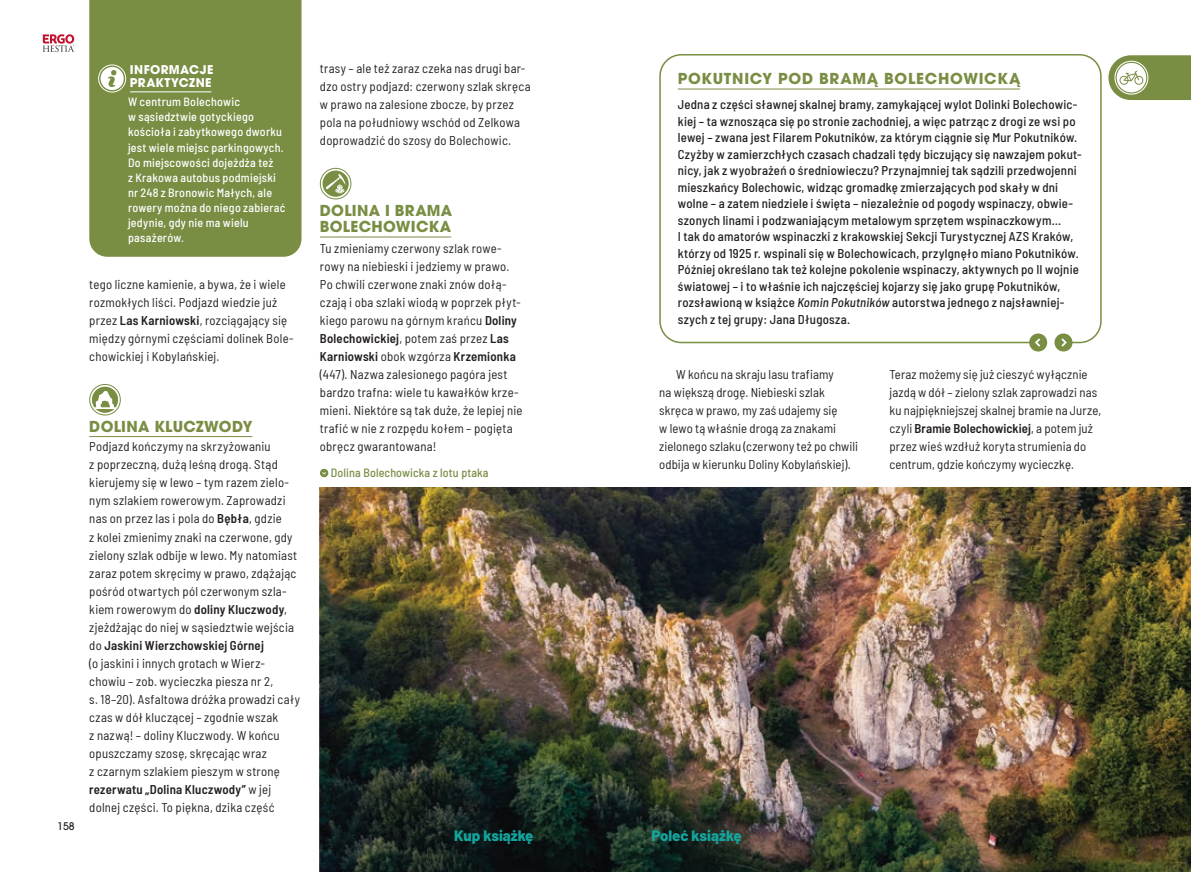
<style>
.page{position:relative;width:1191px;height:872px;background:#fff}
.page>*{position:absolute;margin:0;border:0;box-sizing:border-box;transform-origin:0 0}
.t1{font:700 15px/16.5px "ITC Avant Garde Pro";letter-spacing:.025em;color:#798d43}
.t2{font:700 15px "ITC Avant Garde Pro";letter-spacing:.05em;color:#798d43}
.t3{font:800 15px "Barlow";color:#13a69e}
.t4{font:semi-condensed 12.75px/18px "Barlow";letter-spacing:.02em;color:#231f20}
.t5{font:500 semi-condensed 12.75px/16.5px "Barlow";letter-spacing:.02em;color:#231f20}
.t6{font:500 semi-condensed 12px/15px "Barlow";letter-spacing:.02em;color:#fff}
.t7{font:500 semi-condensed 12px "Barlow";letter-spacing:.01em;color:#798d43}
.t8{font:700 12px/13.5px "ITC Avant Garde Pro";letter-spacing:.035em;color:#fff}
.t9{font:500 10.5px "ITC Avant Garde Pro";color:#231f20}
.s1{font-weight:600}
.s2{font-style:italic}
</style>
<div class="page">
<svg style="left:43px;top:34px;width:31px;height:18px"></svg>
<svg style="left:1108px;top:55px;width:83px;height:45px"></svg>
<hr style="left:320px;top:237px;width:131px;height:1px;background:#798d43">
<svg style="left:322px;top:170px;width:27px;height:27px"></svg>
<div style="left:320px;top:168px;width:31px;height:31px;border:1px solid #798d43;border-radius:50%"></div>
<svg style="left:325px;top:174px;width:20px;height:19px"></svg>
<hr style="left:89px;top:436px;width:163px;height:1px;background:#798d43">
<div style="left:92px;top:387px;width:26px;height:26px;background:#798d43;border-radius:50%"></div>
<div style="left:89px;top:384px;width:32px;height:31px;border:1px solid #798d43;border-radius:50%"></div>
<svg style="left:94px;top:391px;width:22px;height:18px"></svg>
<hr style="left:678px;top:89px;width:342px;height:1px;background:#798d43">
<div style="left:659px;top:54px;width:442px;height:289px;border:2px solid #798d43;border-radius:21px"></div>
<div style="left:1030px;top:339px;width:39px;height:11px;background:#fff"></div>
<svg style="left:1054px;top:333px;width:18px;height:18px"></svg>
<svg style="left:1029px;top:333px;width:18px;height:18px"></svg>
<div style="left:89px;top:0;width:212px;height:257px;background:#798d43"></div>
<hr style="left:130px;top:91px;width:81px;height:1px;background:#fff">
<div style="left:101px;top:67px;width:23px;height:23px;background:#fff;border-radius:50%"></div>
<div style="left:98px;top:65px;width:28px;height:27px;border:1px solid #fff;border-radius:50%"></div>
<svg style="left:108px;top:70px;width:8px;height:17px"></svg>
<img style="left:319px;top:487px;width:872px;height:385px">
<svg style="left:320px;top:469px;width:8px;height:8px"></svg>
<p class="t8" style="left:130px;top:62px;width:85px">INFORMACJE<br>PRAKTYCZNE</p>
<p class="t6" style="left:128px;top:94px;width:159px">W centrum Bolechowic<br>w sąsiedztwie gotyckiego kościoła i zabytkowego dworku jest wiele miejsc parkingowych.<br>Do miejscowości dojeżdża też<br>z Krakowa autobus podmiejski nr 248 z Bronowic Małych, ale rowery można do niego zabierać jedynie, gdy nie ma wielu pasażerów.</p>
<p class="t4" style="left:89px;top:275px;width:206px">tego liczne kamienie, a bywa, że i wiele rozmokłych liści. Podjazd wiedzie już przez <span class="s1">Las Karniowski</span>, rozciągający się między górnymi częściami dolinek Bole&shy;chowickiej i Kobylańskiej.</p>
<p class="t9" style="left:57px;top:819px;width:19px">158</p>
<p class="t1" style="left:89px;top:418px;width:165px">DOLINA KLUCZWODY</p>
<p class="t4" style="left:89px;top:437px;width:212px">Podjazd kończymy na skrzyżowaniu<br>z poprzeczną, dużą leśną drogą. Stąd kierujemy się w lewo – tym razem zielo&shy;nym szlakiem rowerowym. Zaprowadzi nas on przez las i pola do <span class="s1">Bębła</span>, gdzie<br>z kolei zmienimy znaki na czerwone, gdy zielony szlak odbije w lewo. My natomiast zaraz potem skręcimy w prawo, zdążając pośród otwartych pól czerwonym szla&shy;kiem rowerowym do <span class="s1">doliny Kluczwody</span>, zjeżdżając do niej w sąsiedztwie wejścia do <span class="s1">Jaskini Wierzchowskiej Górnej<br></span>(o jaskini i innych grotach w Wierz&shy;chowiu – zob. wycieczka piesza nr 2,<br>s. 18–20). Asfaltowa dróżka prowadzi cały czas w dół kluczącej – zgodnie wszak<br>z nazwą! – doliny Kluczwody. W końcu opuszczamy szosę, skręcając wraz<br>z czarnym szlakiem pieszym w stronę <span class="s1">rezerwatu „Dolina Kluczwody”</span> w jej dolnej części. To piękna, dzika część</p>
<p class="t4" style="left:320px;top:59px;width:212px">trasy – ale też zaraz czeka nas drugi bar&shy;dzo ostry podjazd: czerwony szlak skręca w prawo na zalesione zbocze, by przez pola na południowy wschód od Zelkowa doprowadzić do szosy do Bolechowic.</p>
<p class="t1" style="left:320px;top:202px;width:134px">DOLINA I BRAMA<br>BOLECHOWICKA</p>
<p class="t4" style="left:320px;top:239px;width:204px">Tu zmieniamy czerwony szlak rowe&shy;rowy na niebieski i jedziemy w prawo.<br>Po chwili czerwone znaki znów dołą&shy;czają i oba szlaki wiodą w poprzek płyt&shy;kiego parowu na górnym krańcu <span class="s1">Doliny Bolechowickiej</span>, potem zaś przez <span class="s1">Las Karniowski</span> obok wzgórza <span class="s1">Krzemionka </span>(447). Nazwa zalesionego pagóra jest bardzo trafna: wiele tu kawałków krze&shy;mieni. Niektóre są tak duże, że lepiej nie trafić w nie z rozpędu kołem – pogięta obręcz gwarantowana!</p>
<p class="t7" style="left:331px;top:464px;width:159px">Dolina Bolechowicka z lotu ptaka</p>
<p class="t2" style="left:678px;top:69px;width:344px">POKUTNICY POD BRAMĄ BOLECHOWICKĄ</p>
<p class="t5" style="left:678px;top:96px;width:405px">Jedna z części sławnej skalnej bramy, zamykającej wylot Dolinki Bolechowic&shy;kiej – ta wznosząca się po stronie zachodniej, a więc patrząc z drogi ze wsi po lewej – zwana jest Filarem Pokutników, za którym ciągnie się Mur Pokutników.<br>Czyżby w zamierzchłych czasach chadzali tędy biczujący się nawzajem pokut&shy;nicy, jak z wyobrażeń o średniowieczu? Przynajmniej tak sądzili przedwojenni mieszkańcy Bolechowic, widząc gromadkę zmierzających pod skały w dni wolne – a zatem niedziele i święta – niezależnie od pogody wspinaczy, obwie&shy;szonych linami i podzwaniającym metalowym sprzętem wspinaczkowym…<br>I tak do amatorów wspinaczki z krakowskiej Sekcji Turystycznej AZS Kraków, którzy od 1925 r. wspinali się w Bolechowicach, przylgnęło miano Pokutników.<br>Później określano tak też kolejne pokolenie wspinaczy, aktywnych po II wojnie światowej – i to właśnie ich najczęściej kojarzy się jako grupę Pokutników, rozsławioną w książce <span class="s2">Komin Pokutników</span> autorstwa jednego z najsławniej&shy;szych z tej grupy: Jana Długosza.</p>
<p class="t4" style="left:659px;top:365px;width:200px;text-indent:17px">W końcu na skraju lasu trafiamy<br>na większą drogę. Niebieski szlak skręca w prawo, my zaś udajemy się<br>w lewo tą właśnie drogą za znakami zielonego szlaku (czerwony też po chwili odbija w kierunku Doliny Kobylańskiej).</p>
<p class="t4" style="left:889px;top:365px;width:213px">Teraz możemy się już cieszyć wyłącznie jazdą w dół – zielony szlak zaprowadzi nas ku najpiękniejszej skalnej bramie na Jurze, czyli <span class="s1">Bramie Bolechowickiej</span>, a potem już przez wieś wzdłuż koryta strumienia do centrum, gdzie kończymy wycieczkę.</p>
<p class="t3" style="left:454px;top:824px;width:81px">Kup książkę</p>
<p class="t3" style="left:651px;top:824px;width:91px">Poleć książkę</p>
</div>
